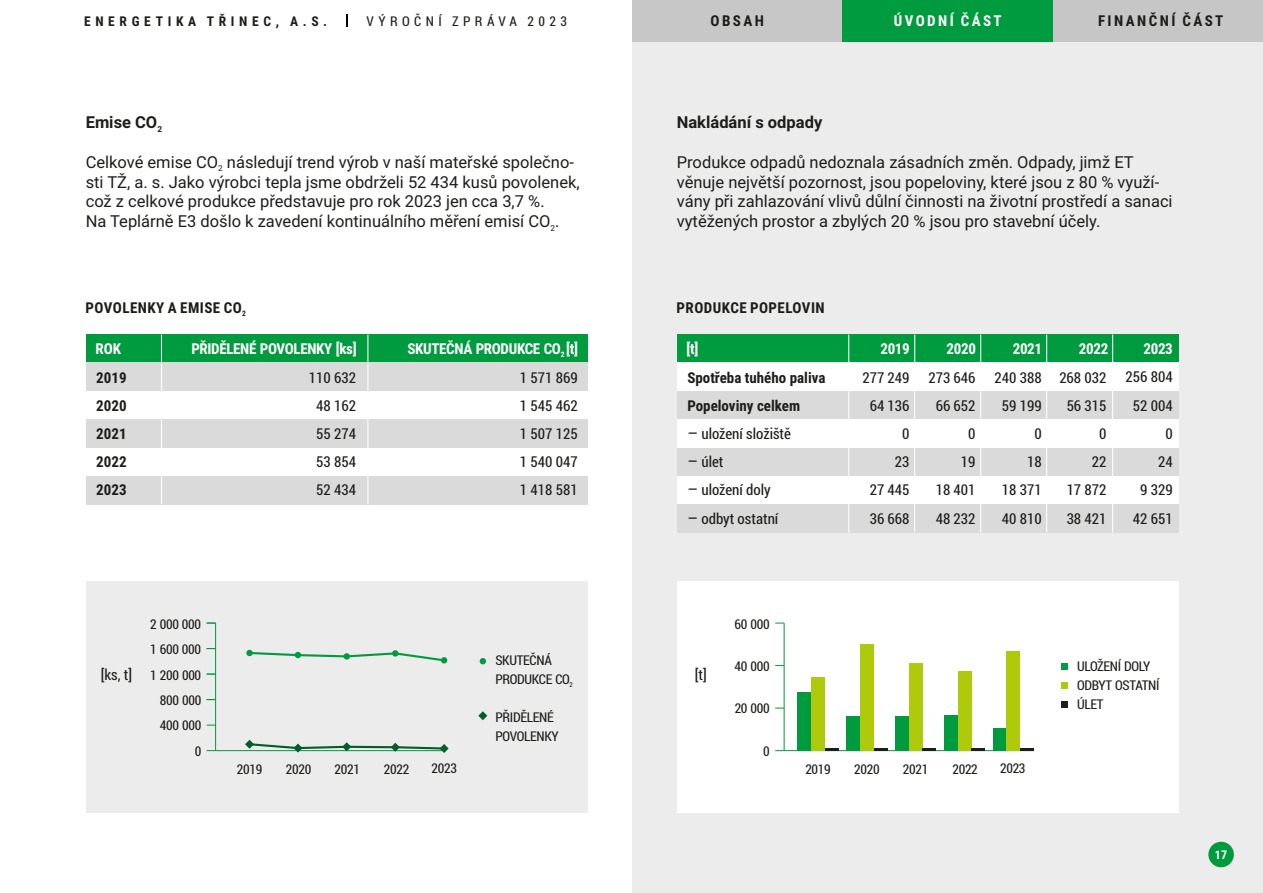
<style>
.page{position:relative;width:1263px;height:893px;background:#fff}
.page>*{position:absolute;margin:0;border:0;box-sizing:border-box;transform-origin:0 0}
.t1{font:16.5px/19.8px "Roboto";color:#1d1d1b}
.t2{font:700 16.5px "Roboto";color:#1d1d1b}
.t3{font:15px/28.2px "Roboto Condensed";color:#1d1d1b;text-align:right}
.t4{font:700 15px "Roboto Condensed";letter-spacing:-.025em;color:#fff}
.t5{font:700 15px/28.2px "Roboto Condensed";color:#1d1d1b;text-align:justify}
.t6{font:700 15px "Roboto Condensed";letter-spacing:.03em;color:#1d1d1b}
.t7{font:700 15px "Roboto Condensed";letter-spacing:.16em;color:#1d1d1b}
.t8{font:700 15px "Roboto Condensed";letter-spacing:.16em;color:#fff}
.t9{font:13.5px/25.3px "Roboto Condensed";letter-spacing:-.02em;color:#1d1d1b}
.t10{font:700 13.5px "Roboto Condensed";letter-spacing:.345em;color:#1d1d1b}
.t11{font:13.5px "Roboto Condensed";letter-spacing:.325em;color:#1d1d1b}
.t12{font:700 12px "Roboto Condensed";color:#fff}
.t13{font:8.25px "Roboto";color:#1d1d1b}
.t14{font:700 7.5px "Roboto Condensed";color:#fff}
.s1{font-family:"Roboto";font-size:16.5px}
</style>
<div class="page">
<div style="left:632px;top:42px;width:631px;height:851px;background:#ececec"></div>
<div style="left:86px;top:581px;width:501px;height:232px;background:#ececec"></div>
<div style="left:86px;top:335px;width:501px;height:28px;background:#009b3e"></div>
<div style="left:86px;top:363px;width:501px;height:28px;background:#dadada"></div>
<div style="left:86px;top:419px;width:501px;height:29px;background:#dadada"></div>
<div style="left:86px;top:476px;width:501px;height:28px;background:#dadada"></div>
<hr style="left:367px;top:335px;width:1px;height:169px;background:#fff">
<hr style="left:161px;top:335px;width:1px;height:169px;background:#fff">
<div style="left:677px;top:335px;width:501px;height:28px;background:#009b3e"></div>
<div style="left:677px;top:391px;width:501px;height:28px;background:#dadada"></div>
<div style="left:677px;top:363px;width:501px;height:28px;background:#fff"></div>
<div style="left:677px;top:448px;width:501px;height:28px;background:#dadada"></div>
<div style="left:677px;top:419px;width:501px;height:29px;background:#fff"></div>
<div style="left:677px;top:476px;width:501px;height:28px;background:#fff"></div>
<div style="left:677px;top:504px;width:501px;height:28px;background:#dadada"></div>
<hr style="left:914px;top:335px;width:1px;height:197px;background:#fff">
<hr style="left:848px;top:335px;width:1px;height:197px;background:#fff">
<hr style="left:980px;top:335px;width:1px;height:197px;background:#fff">
<hr style="left:1046px;top:335px;width:1px;height:197px;background:#fff">
<hr style="left:1112px;top:335px;width:1px;height:197px;background:#fff">
<div style="left:677px;top:581px;width:501px;height:232px;background:#fff"></div>
<svg style="left:478px;top:711px;width:9px;height:9px"></svg>
<hr style="left:215px;top:623px;width:1px;height:128px;background:#009b3e">
<hr style="left:207px;top:750px;width:238px;height:1px;background:#009b3e">
<svg style="left:245px;top:740px;width:204px;height:13px"></svg>
<svg style="left:247px;top:651px;width:200px;height:12px"></svg>
<svg style="left:480px;top:658px;width:6px;height:6px"></svg>
<hr style="left:784px;top:623px;width:1px;height:128px;background:#009b3e">
<hr style="left:775px;top:750px;width:259px;height:1px;background:#009b3e">
<div style="left:798px;top:692px;width:13px;height:59px;background:#009b3e"></div>
<div style="left:846px;top:716px;width:14px;height:35px;background:#009b3e"></div>
<div style="left:895px;top:717px;width:14px;height:34px;background:#009b3e"></div>
<div style="left:944px;top:715px;width:14px;height:36px;background:#009b3e"></div>
<div style="left:811px;top:678px;width:14px;height:73px;background:#afca0b"></div>
<div style="left:860px;top:644px;width:14px;height:107px;background:#afca0b"></div>
<div style="left:909px;top:663px;width:13px;height:88px;background:#afca0b"></div>
<div style="left:958px;top:671px;width:13px;height:80px;background:#afca0b"></div>
<svg style="left:825px;top:748px;width:13px;height:3px"></svg>
<svg style="left:874px;top:748px;width:13px;height:3px"></svg>
<hr style="left:922px;top:748px;width:14px;height:3px;background:#1d1d1b">
<hr style="left:971px;top:748px;width:14px;height:3px;background:#1d1d1b">
<div style="left:993px;top:728px;width:13px;height:23px;background:#009b3e"></div>
<div style="left:1006px;top:651px;width:14px;height:100px;background:#afca0b"></div>
<hr style="left:1020px;top:748px;width:14px;height:3px;background:#1d1d1b">
<div style="left:1061px;top:663px;width:7px;height:6px;background:#009b3e"></div>
<div style="left:1061px;top:682px;width:7px;height:6px;background:#afca0b"></div>
<div style="left:1061px;top:701px;width:7px;height:6px;background:#1d1d1b"></div>
<div style="left:632px;top:0;width:211px;height:42px;background:#c7c7c7"></div>
<div style="left:843px;top:0;width:210px;height:42px;background:#009b3e"></div>
<div style="left:1053px;top:0;width:210px;height:42px;background:#c6c6c6"></div>
<svg style="left:346px;top:14px;width:1px;height:13px"></svg>
<div style="left:1208px;top:842px;width:26px;height:25px;background:#009b3e;border-radius:50%"></div>
<p class="t10" style="left:84px;top:16px;width:245px">ENERGETIKA TŘINEC, A.S.</p>
<p class="t11" style="left:367px;top:12px;width:202px">VÝROČNÍ ZPRÁVA 2023</p>
<p class="t5" style="left:711px;top:9px;width:55px">OBSAH</p>
<p class="t8" style="left:894px;top:15px;width:109px">ÚVODNÍ ČÁST</p>
<p class="t7" style="left:1098px;top:15px;width:127px">FINANČNÍ ČÁST</p>
<p class="t2" style="left:86px;top:116px;width:78px">Emise CO<sub>2</sub></p>
<p class="t1" style="left:86px;top:154px;width:490px">Celkové emise CO následují trend výrob v naší mateřské společno-</p>
<p class="t13" style="left:218px;top:165px;width:6px">2</p>
<p class="t1" style="left:86px;top:174px;width:495px">sti TŽ, a. s. Jako výrobci tepla jsme obdrželi 52 434 kusů povolenek, což z celkové produkce představuje pro rok 2023 jen cca 3,7 %.<br>Na Teplárně E3 došlo k zavedení kontinuálního měření emisí CO .<sub>2</sub></p>
<p class="t6" style="left:86px;top:302px;width:162px">POVOLENKY A EMISE CO<sub>2</sub></p>
<p class="t4" style="left:191px;top:343px;width:167px">PŘIDĚLENÉ POVOLENKY [ks]</p>
<p class="t5" style="left:96px;top:365px;width:32px">2019<br>2020<br>2021<br>2022<br>2023</p>
<p class="t4" style="left:95px;top:343px;width:27px">ROK</p>
<p class="t4" style="left:407px;top:343px;width:172px">SKUTEČNÁ PRODUKCE CO [t]</p>
<p class="t14" style="left:561px;top:352px;width:5px">2</p>
<p class="t3" style="left:309px;top:363px;width:49px;text-align:center">110 632<br>48 162<br>55 274<br>53 854<br>52 434</p>
<p class="t3" style="left:520px;top:363px;width:59px;text-align:justify">1 571 869<br>1 545 462<br>1 507 125<br>1 540 047<br>1 418 581</p>
<p class="t3" style="left:101px;top:660px;width:33px">[ks, t]</p>
<p class="t9" style="left:150px;top:611px;width:53px;text-align:right">2 000 000<br>1 600 000<br>1 200 000<br>800 000<br>400 000<br>0</p>
<p class="t9" style="left:237px;top:756px;width:27px">2019</p>
<p class="t9" style="left:286px;top:756px;width:27px">2020</p>
<p class="t9" style="left:334px;top:756px;width:27px">2021</p>
<p class="t9" style="left:384px;top:756px;width:27px">2022</p>
<p class="t9" style="left:432px;top:755px;width:27px">2023</p>
<p class="t9" style="left:495px;top:650px;width:79px;line-height:18.9px">SKUTEČNÁ<br>PRODUKCE CO<sub>2</sub></p>
<p class="t9" style="left:495px;top:707px;width:65px;line-height:18.9px">PŘIDĚLENÉ<br>POVOLENKY</p>
<p class="t2" style="left:677px;top:116px;width:147px">Nakládání s odpady</p>
<p class="t1" style="left:677px;top:154px;width:497px">Produkce odpadů nedoznala zásadních změn. Odpady, jimž ET věnuje největší pozornost, jsou popeloviny, které jsou z 80 % využí&shy;vány při zahlazování vlivů důlní činnosti na životní prostředí a sanaci vytěžených prostor a zbylých 20 % jsou pro stavební účely.</p>
<p class="t6" style="left:677px;top:302px;width:150px">PRODUKCE POPELOVIN</p>
<p class="t4" style="left:686px;top:343px;width:13px">[t]</p>
<p class="t4" style="left:880px;top:343px;width:31px">2019</p>
<p class="t4" style="left:946px;top:343px;width:31px">2020</p>
<p class="t4" style="left:1013px;top:343px;width:31px">2021</p>
<p class="t4" style="left:1079px;top:343px;width:31px">2022</p>
<p class="t4" style="left:1143px;top:343px;width:31px">2023</p>
<p class="t5" style="left:687px;top:365px;width:140px">Spotřeba tuhého paliva<br>Popeloviny celkem</p>
<p class="t3" style="left:687px;top:419px;width:105px"><span class="s1">–</span> uložení složiště</p>
<p class="t3" style="left:687px;top:447px;width:38px"><span class="s1">–</span> úlet</p>
<p class="t3" style="left:687px;top:475px;width:85px"><span class="s1">–</span> uložení doly</p>
<p class="t3" style="left:687px;top:504px;width:93px"><span class="s1">–</span> odbyt ostatní</p>
<p class="t3" style="left:862px;top:363px;width:49px">277 249<br>64 136<br>0<br>23<br>27 445<br>36 668</p>
<p class="t3" style="left:928px;top:363px;width:49px">273 646<br>66 652<br>0<br>19<br>18 401<br>48 232</p>
<p class="t3" style="left:994px;top:363px;width:49px">240 388<br>59 199<br>0<br>18<br>18 371<br>40 810</p>
<p class="t3" style="left:1059px;top:363px;width:49px">268 032<br>56 315<br>0<br>22<br>17 872<br>38 421</p>
<p class="t3" style="left:1125px;top:363px;width:49px">256 804<br>52 004<br>0<br>24<br>9 329<br>42 651</p>
<p class="t3" style="left:695px;top:660px;width:13px">[t]</p>
<p class="t9" style="left:735px;top:611px;width:37px">60 000</p>
<p class="t9" style="left:735px;top:653px;width:37px">40 000</p>
<p class="t9" style="left:735px;top:695px;width:37px">20 000</p>
<p class="t9" style="left:763px;top:738px;width:8px">0</p>
<p class="t9" style="left:805px;top:756px;width:27px">2019</p>
<p class="t9" style="left:854px;top:756px;width:27px">2020</p>
<p class="t9" style="left:903px;top:756px;width:27px">2021</p>
<p class="t9" style="left:952px;top:756px;width:27px">2022</p>
<p class="t9" style="left:1000px;top:755px;width:27px">2023</p>
<p class="t9" style="left:1077px;top:656px;width:84px;line-height:18.9px">ULOŽENÍ DOLY<br>ODBYT OSTATNÍ<br>ÚLET</p>
<p class="t12" style="left:1215px;top:850px;width:14px">17</p>
</div>
